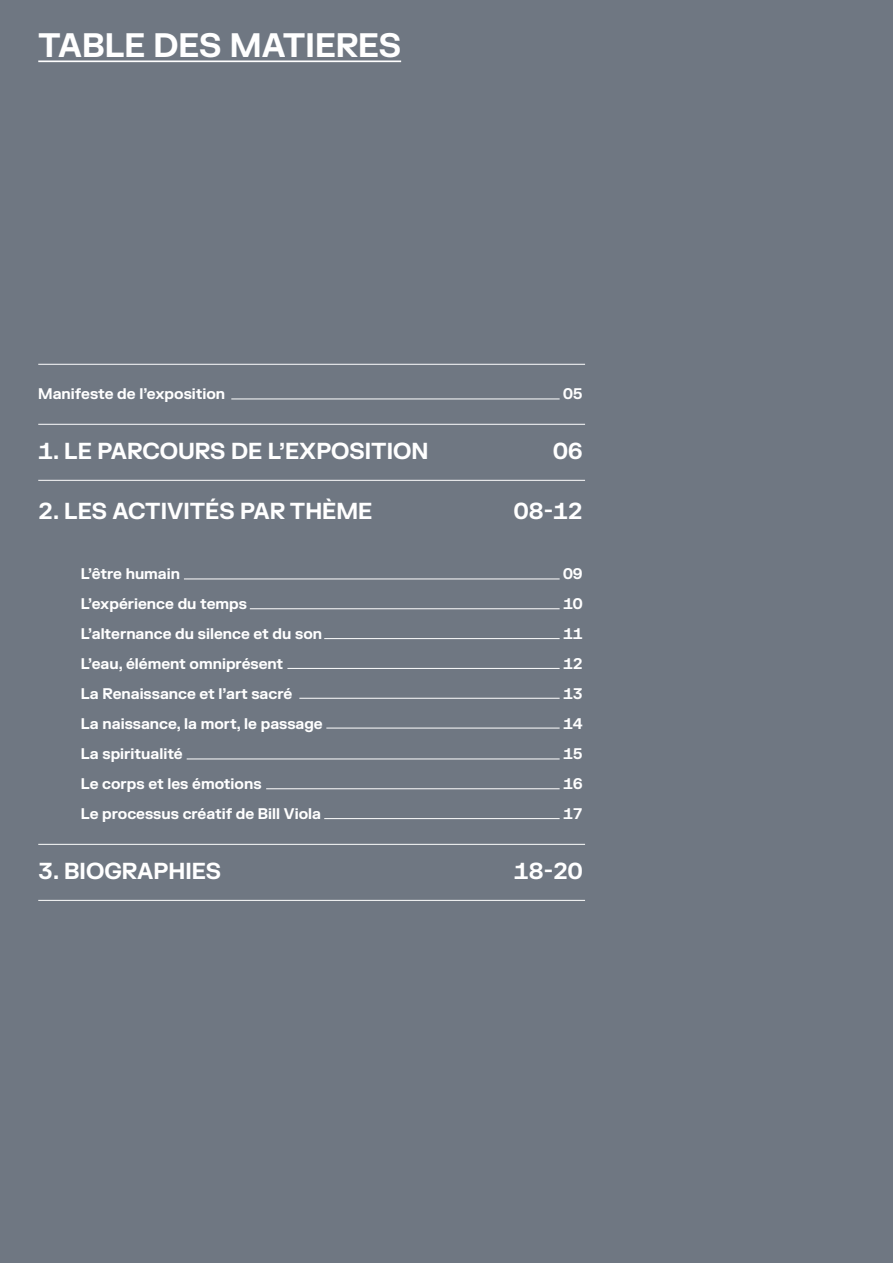
<style>
.page{position:relative;width:893px;height:1263px;background:#6f7782}
.page>*{position:absolute;margin:0;border:0;box-sizing:border-box;transform-origin:0 0}
.t1{font:700 33px "FK Grotesk";color:#fff}
.t2{font:700 22.5px "FK Grotesk";color:#fff}
.t3{font:700 15px "FK Grotesk";color:#fff}
</style>
<div class="page">
<hr style="left:38px;top:364px;width:547px;height:1px;background:#fff">
<hr style="left:38px;top:424px;width:547px;height:1px;background:#fff">
<hr style="left:38px;top:480px;width:547px;height:1px;background:#fff">
<hr style="left:38px;top:844px;width:547px;height:1px;background:#fff">
<hr style="left:38px;top:900px;width:547px;height:1px;background:#fff">
<hr style="left:38px;top:60px;width:363px;height:2px;background:#fff">
<hr style="left:184px;top:579px;width:376px;height:1px;background:#fff">
<hr style="left:231px;top:399px;width:329px;height:1px;background:#fff">
<hr style="left:266px;top:788px;width:294px;height:1px;background:#fff">
<hr style="left:187px;top:759px;width:373px;height:1px;background:#fff">
<hr style="left:324px;top:818px;width:236px;height:1px;background:#fff">
<hr style="left:250px;top:608px;width:310px;height:1px;background:#fff">
<hr style="left:299px;top:698px;width:261px;height:1px;background:#fff">
<hr style="left:326px;top:728px;width:234px;height:1px;background:#fff">
<hr style="left:287px;top:668px;width:273px;height:1px;background:#fff">
<hr style="left:324px;top:638px;width:236px;height:1px;background:#fff">
<h1 class="t1" style="left:38px;top:20px;width:364px">TABLE DES MATIERES</h1>
<p class="t3" style="left:38px;top:382px;width:188px">Manifeste de l’exposition</p>
<p class="t3" style="left:563px;top:382px;width:21px">05</p>
<h2 class="t2" style="left:38px;top:433px;width:392px">1. LE PARCOURS DE L’EXPOSITION</h2>
<h2 class="t2" style="left:553px;top:433px;width:31px">06</h2>
<h2 class="t2" style="left:38px;top:493px;width:335px">2. LES ACTIVITÉS PAR THÈME</h2>
<h2 class="t2" style="left:514px;top:493px;width:70px">08-12</h2>
<p class="t3" style="left:81px;top:562px;width:101px">L’être humain</p>
<p class="t3" style="left:563px;top:562px;width:21px">09</p>
<p class="t3" style="left:81px;top:592px;width:168px">L’expérience du temps</p>
<p class="t3" style="left:563px;top:592px;width:21px">10</p>
<p class="t3" style="left:81px;top:622px;width:243px">L’alternance du silence et du son</p>
<p class="t3" style="left:563px;top:622px;width:21px">11</p>
<p class="t3" style="left:81px;top:652px;width:204px">L’eau, élément omniprésent</p>
<p class="t3" style="left:563px;top:652px;width:21px">12</p>
<p class="t3" style="left:81px;top:682px;width:213px">La Renaissance et l’art sacré</p>
<p class="t3" style="left:563px;top:682px;width:21px">13</p>
<p class="t3" style="left:81px;top:712px;width:243px">La naissance, la mort, le passage</p>
<p class="t3" style="left:563px;top:712px;width:21px">14</p>
<p class="t3" style="left:81px;top:742px;width:103px">La spiritualité</p>
<p class="t3" style="left:563px;top:742px;width:21px">15</p>
<p class="t3" style="left:81px;top:772px;width:182px">Le corps et les émotions</p>
<p class="t3" style="left:563px;top:772px;width:21px">16</p>
<p class="t3" style="left:81px;top:802px;width:242px">Le processus créatif de Bill Viola</p>
<p class="t3" style="left:563px;top:802px;width:21px">17</p>
<h2 class="t2" style="left:38px;top:853px;width:184px">3. BIOGRAPHIES</h2>
<h2 class="t2" style="left:514px;top:853px;width:70px">18-20</h2>
</div>
